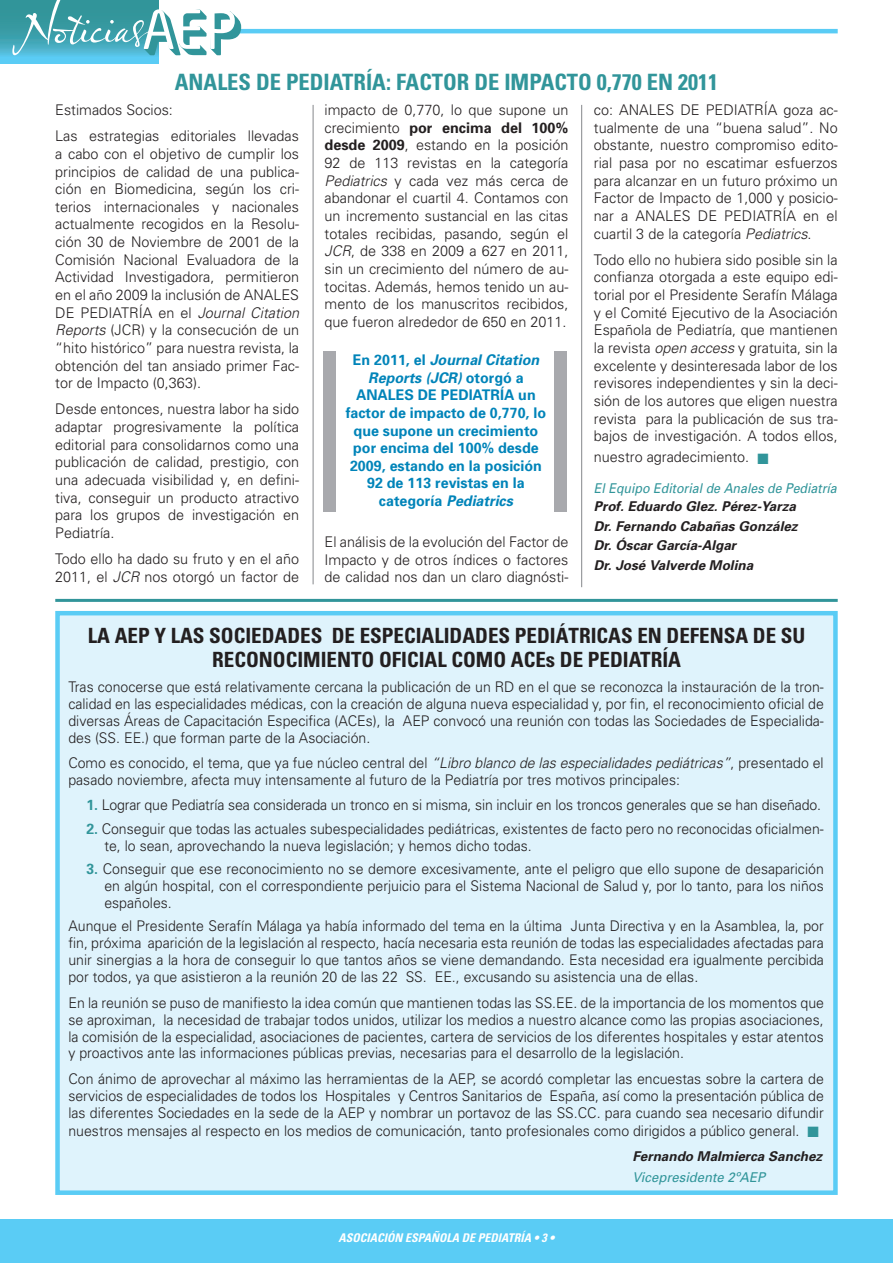
<style>
.page{position:relative;width:893px;height:1263px;background:#fff}
.page>*{position:absolute;margin:0;border:0;box-sizing:border-box;transform-origin:0 0}
.t1{font:51px "Olicana Smooth";color:#fff}
.t2{font:700 condensed 22.5px "Univers";color:#31959a}
.t3{font:700 condensed 21px/24px "Univers";color:#231f20;text-align:center}
.t4{font:300 14.7px/17px "Univers";color:#231f20;text-align:justify;scale:.96 1}
.t5{font:300 14.7px/17.7px "Univers";color:#231f20;text-align:justify}
.t6{font:700 14.7px/17.7px "Univers";color:#0084b9;text-align:center}
.t7{font:italic 700 13.5px/19.5px "Univers";color:#231f20}
.t8{font:italic 13.5px "Univers";color:#31959a;scale:.92 1}
.t9{font:italic 13.5px "Univers";color:#31959a}
.t10{font:italic 700 condensed 12px "Univers";color:#fff}
.s1{font-size:58.95px}
.s2{font-style:italic}
.s3{font-weight:700}
.s4{color:#31959a}
.s5{font-weight:700;color:#31959a}
</style>
<div class="page">
<div style="left:0;top:1219px;width:893px;height:44px;background:#5accf5"></div>
<div style="left:55px;top:611px;width:783px;height:584px;background:#dff3fc;border:4px solid #5accf5"></div>
<div style="left:323px;top:352px;width:12px;height:160px;background:#a8a9ad"></div>
<div style="left:555px;top:352px;width:12px;height:160px;background:#a8a9ad"></div>
<hr style="left:55px;top:599px;width:783px;height:3px;background:#31959a">
<hr style="left:313px;top:105px;width:1px;height:479px;background:#939598">
<hr style="left:581px;top:105px;width:1px;height:482px;background:#939598">
<hr style="left:237px;top:29px;width:601px;height:4px;background:#5accf5">
<svg style="left:0;top:0;width:159px;height:63px;background:#3fa5b4"></svg>
<svg style="left:144px;top:9px;width:97px;height:46px"></svg>
<h1 class="t1" style="left:15px;top:-6px;width:136px"><span class="s1">N</span>oticias</h1>
<h2 class="t2" style="left:175px;top:68px;width:545px">ANALES DE PEDIATRÍA: FACTOR DE IMPACTO 0,770 EN 2011</h2>
<p class="t5" style="left:55px;top:97px;width:245px;line-height:26.1px">Estimados Socios:<br>Las estrategias editoriales llevadas</p>
<p class="t5" style="left:55px;top:145px;width:245px">a cabo con el objetivo de cumplir los principios de calidad de una publica&shy;ción en Biomedicina, según los cri&shy;terios internacionales y nacionales actualmente recogidos en la Resolu&shy;ción 30 de Noviembre de 2001 de la Comisión Nacional Evaluadora de la Actividad Investigadora, permitieron en el año 2009 la inclusión de ANALES DE PEDIATRÍA en el <span class="s2">Journal Citation Reports</span> (JCR) y la consecución de un “hito histórico” para nuestra revista, la obtención del tan ansiado primer Fac&shy;tor de Impacto (0,363).</p>
<p class="t5" style="left:55px;top:400px;width:245px">Desde entonces, nuestra labor ha sido adaptar progresivamente la política editorial para consolidarnos como una publicación de calidad, prestigio, con una adecuada visibilidad y, en defini&shy;tiva, conseguir un producto atractivo para los grupos de investigación en Pediatría.</p>
<p class="t5" style="left:55px;top:550px;width:245px">Todo ello ha dado su fruto y en el año<br>2011, el <span class="s2">JCR</span> nos otorgó un factor de</p>
<p class="t5" style="left:325px;top:101px;width:245px">impacto de 0,770, lo que supone un crecimiento <span class="s3">por encima del 100% desde 2009</span>, estando en la posición 92 de 113 revistas en la categoría <span class="s2">Pediatrics</span> y cada vez más cerca de abandonar el cuartil 4. Contamos con un incremento sustancial en las citas totales recibidas, pasando, según el <span class="s2">JCR</span>, de 338 en 2009 a 627 en 2011, sin un crecimiento del número de au&shy;tocitas. Además, hemos tenido un au&shy;mento de los manuscritos recibidos, que fueron alrededor de 650 en 2011.</p>
<p class="t6" style="left:346px;top:351px;width:202px">En 2011, el <span class="s2">Journal Citation<br>Reports (JCR)</span> otorgó a<br>ANALES DE PEDIATRÍA un factor de impacto de 0,770, lo que supone un crecimiento por encima del 100% desde<br>2009, estando en la posición<br>92 de 113 revistas en la categoría <span class="s2">Pediatrics</span></p>
<p class="t5" style="left:325px;top:533px;width:245px">El análisis de la evolución del Factor de Impacto y de otros índices o factores de calidad nos dan un claro diagnósti-</p>
<p class="t5" style="left:594px;top:101px;width:245px">co: ANALES DE PEDIATRÍA goza ac&shy;tualmente de una “buena salud”. No obstante, nuestro compromiso edito&shy;rial pasa por no escatimar esfuerzos para alcanzar en un futuro próximo un Factor de Impacto de 1,000 y posicio&shy;nar a ANALES DE PEDIATRÍA en el cuartil 3 de la categoría <span class="s2">Pediatrics</span>.</p>
<p class="t5" style="left:594px;top:251px;width:245px">Todo ello no hubiera sido posible sin la confianza otorgada a este equipo edi&shy;torial por el Presidente Serafín Málaga y el Comité Ejecutivo de la Asociación Española de Pediatría, que mantienen la revista <span class="s2">open access</span> y gratuita, sin la excelente y desinteresada labor de los revisores independientes y sin la deci&shy;sión de los autores que eligen nuestra revista para la publicación de sus tra&shy;bajos de investigación. A todos ellos,</p>
<p class="t5" style="left:594px;top:448px;width:176px">nuestro agradecimiento. <span class="s4">■</span></p>
<p class="t8" style="left:594px;top:480px;width:266px">El Equipo Editorial de Anales de Pediatría</p>
<p class="t7" style="left:594px;top:497px;width:205px">Prof. Eduardo Glez. Pérez-Yarza<br>Dr. Fernando Cabañas González<br>Dr. Óscar García-Algar<br>Dr. José Valverde Molina</p>
<h3 class="t3" style="left:88px;top:624px;width:719px">LA AEP Y LAS SOCIEDADES DE ESPECIALIDADES PEDIÁTRICAS EN DEFENSA DE SU<br>RECONOCIMIENTO OFICIAL COMO ACEs DE PEDIATRÍA</h3>
<p class="t4" style="left:68px;top:678px;width:788px">Tras conocerse que está relativamente cercana la publicación de un RD en el que se reconozca la instauración de la tron&shy;calidad en las especialidades médicas, con la creación de alguna nueva especialidad y, por fin, el reconocimiento oficial de diversas Áreas de Capacitación Especifica (ACEs), la AEP convocó una reunión con todas las Sociedades de Especialida&shy;des (SS. EE.) que forman parte de la Asociación.</p>
<p class="t4" style="left:68px;top:754px;width:788px">Como es conocido, el tema, que ya fue núcleo central del <span class="s2">“Libro blanco de las especialidades pediátricas”</span>, presentado el pasado noviembre, afecta muy intensamente al futuro de la Pediatría por tres motivos principales:</p>
<p class="t4" style="left:86px;top:797px;width:767px"><span class="s5">1.</span> Lograr que Pediatría sea considerada un tronco en si misma, sin incluir en los troncos generales que se han diseñado.</p>
<p class="t4" style="left:104px;top:820px;width:751px;text-indent:-18px"><span class="s5">2.</span> Conseguir que todas las actuales subespecialidades pediátricas, existentes de facto pero no reconocidas oficialmen&shy;te, lo sean, aprovechando la nueva legislación; y hemos dicho todas.</p>
<p class="t4" style="left:104px;top:860px;width:751px;text-indent:-18px"><span class="s5">3.</span> Conseguir que ese reconocimiento no se demore excesivamente, ante el peligro que ello supone de desaparición en algún hospital, con el correspondiente perjuicio para el Sistema Nacional de Salud y, por lo tanto, para los niños españoles.</p>
<p class="t4" style="left:68px;top:917px;width:788px">Aunque el Presidente Serafín Málaga ya había informado del tema en la última Junta Directiva y en la Asamblea, la, por fin, próxima aparición de la legislación al respecto, hacía necesaria esta reunión de todas las especialidades afectadas para unir sinergias a la hora de conseguir lo que tantos años se viene demandando. Esta necesidad era igualmente percibida por todos, ya que asistieron a la reunión 20 de las 22 SS. EE., excusando su asistencia una de ellas.</p>
<p class="t4" style="left:68px;top:994px;width:789px">En la reunión se puso de manifiesto la idea común que mantienen todas las SS.EE. de la importancia de los momentos que se aproximan, la necesidad de trabajar todos unidos, utilizar los medios a nuestro alcance como las propias asociaciones, la comisión de la especialidad, asociaciones de pacientes, cartera de servicios de los diferentes hospitales y estar atentos y proactivos ante las informaciones públicas previas, necesarias para el desarrollo de la legislación.</p>
<p class="t4" style="left:68px;top:1070px;width:788px">Con ánimo de aprovechar al máximo las herramientas de la AEP, se acordó completar las encuestas sobre la cartera de servicios de especialidades de todos los Hospitales y Centros Sanitarios de España, así como la presentación pública de las diferentes Sociedades en la sede de la AEP y nombrar un portavoz de las SS.CC. para cuando sea necesario difundir nuestros mensajes al respecto en los medios de comunicación, tanto profesionales como dirigidos a público general. <span class="s4">■</span></p>
<p class="t7" style="left:632px;top:1146px;width:191px">Fernando Malmierca Sanchez</p>
<p class="t9" style="left:632px;top:1169px;width:134px">Vicepresidente 2ºAEP</p>
<p class="t10" style="left:338px;top:1231px;width:218px">ASOCIACIÓN ESPAÑOLA DE PEDIATRÍA • 3 •</p>
</div>
